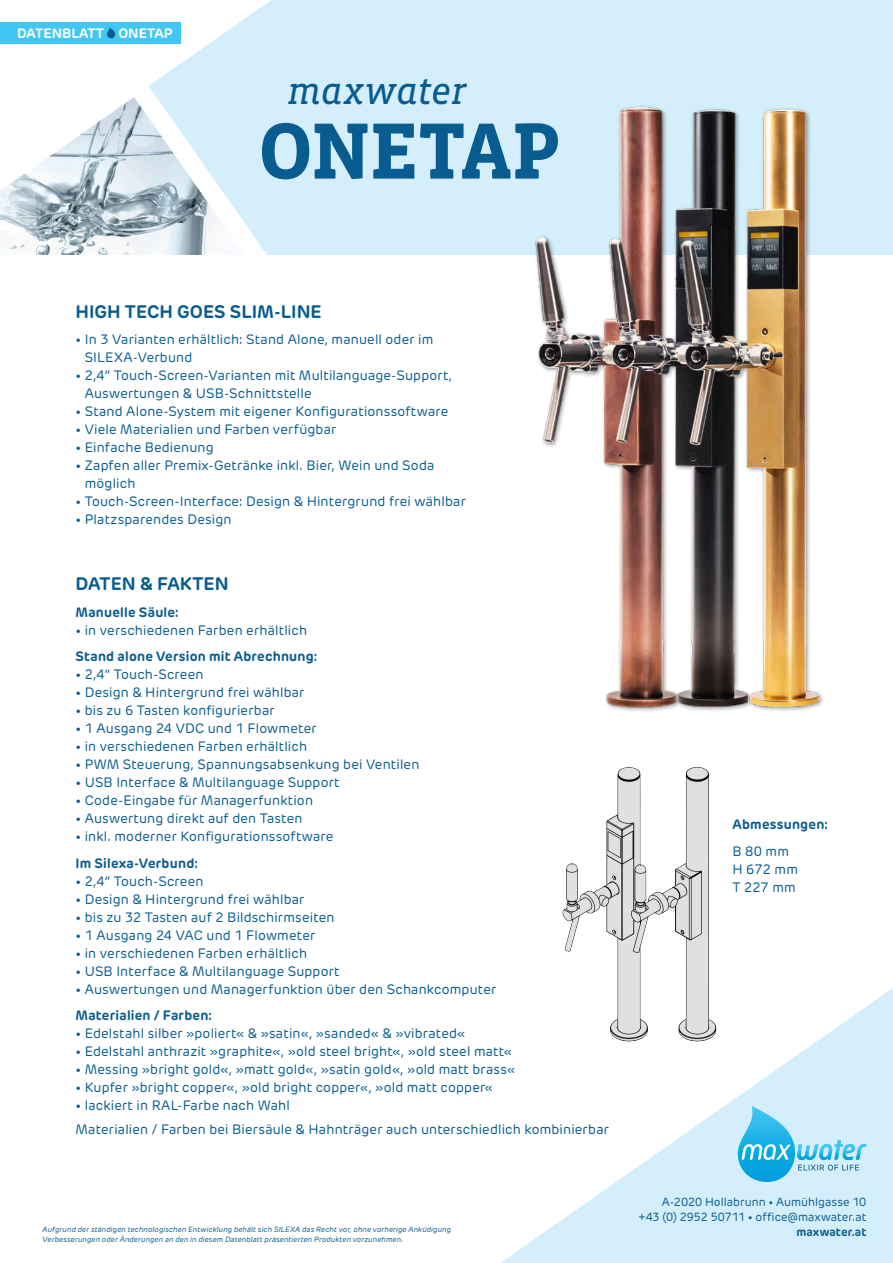
<style>
.page{position:relative;width:893px;height:1263px;background:#fff}
.page>*{position:absolute;margin:0;border:0;box-sizing:border-box;transform-origin:0 0}
.t1{font:700 81.45px "Vista Slab OTCE";letter-spacing:-.015em;color:#085c8f}
.t2{font:italic 38.25px "Vista Slab OTCE";letter-spacing:-.01em;color:#085c8f}
.t3{font:700 18px "New Rubrik";color:#085c8f}
.t4{font:13.5px/18px "New Rubrik";letter-spacing:.015em;color:#085c8f}
.t5{font:700 13.5px "New Rubrik";letter-spacing:.015em;color:#085c8f}
.t6{font:700 13.5px "New Rubrik";color:#fff}
.t7{font:11.7px/15px "New Rubrik";letter-spacing:.005em;color:#085c8f;text-align:right}
.t8{font:700 11.7px "New Rubrik";letter-spacing:.005em;color:#085c8f}
.t9{font:italic 7.5px/9.3px "New Rubrik";letter-spacing:.01em;color:#085c8f}
</style>
<div class="page">
<img style="left:0;top:97px;width:149px;height:158px">
<svg style="left:149px;top:0;width:744px;height:255px;background:#d5eef9"></svg>
<svg style="left:501px;top:988px;width:392px;height:275px;fill:#d4effb"></svg>
<svg style="left:738px;top:1106px;width:128px;height:76px;background:#93d8f2"></svg>
<div style="left:0;top:23px;width:180px;height:21px;background:#40c7f4"></div>
<svg style="left:107px;top:28px;width:8px;height:10px"></svg>
<img style="left:517px;top:80px;width:314px;height:631px">
<img style="left:501px;top:687px;width:262px;height:393px">
<p class="t6" style="left:17px;top:25px;width:157px">DATENBLATT ONETAP</p>
<h2 class="t2" style="left:287px;top:69px;width:181px">maxwater</h2>
<h1 class="t1" style="left:258px;top:105px;width:304px">ONETAP</h1>
<h3 class="t3" style="left:75px;top:300px;width:248px">HIGH TECH GOES SLIM-LINE</h3>
<p class="t4" style="left:85px;top:330px;width:350px;text-indent:-9px">• In 3 Varianten erhältlich: Stand Alone, manuell oder im<br>SILEXA-Verbund</p>
<p class="t4" style="left:85px;top:366px;width:369px;text-indent:-9px">• 2,4“ Touch-Screen-Varianten mit Multilanguage-Support,<br>Auswertungen &amp; USB-Schnittstelle</p>
<p class="t4" style="left:75px;top:402px;width:374px">• Stand Alone-System mit eigener Konfigurationssoftware</p>
<p class="t4" style="left:75px;top:420px;width:262px">• Viele Materialien und Farben verfügbar</p>
<p class="t4" style="left:75px;top:438px;width:140px">• Einfache Bedienung</p>
<p class="t4" style="left:85px;top:456px;width:351px;text-indent:-9px">• Zapfen aller Premix-Getränke inkl. Bier, Wein und Soda möglich</p>
<p class="t4" style="left:75px;top:492px;width:392px">• Touch-Screen-Interface: Design &amp; Hintergrund frei wählbar</p>
<p class="t4" style="left:75px;top:510px;width:158px">• Platzsparendes Design</p>
<h3 class="t3" style="left:75px;top:573px;width:155px">DATEN &amp; FAKTEN</h3>
<p class="t5" style="left:75px;top:603px;width:105px">Manuelle Säule:</p>
<p class="t4" style="left:75px;top:621px;width:233px">• in verschiedenen Farben erhältlich</p>
<p class="t5" style="left:75px;top:648px;width:243px">Stand alone Version mit Abrechnung:</p>
<p class="t4" style="left:75px;top:665px;width:130px">• 2,4“ Touch-Screen</p>
<p class="t4" style="left:75px;top:683px;width:231px">• Design &amp; Hintergrund frei wählbar</p>
<p class="t4" style="left:75px;top:701px;width:201px">• bis zu 6 Tasten konfigurierbar</p>
<p class="t4" style="left:75px;top:719px;width:243px">• 1 Ausgang 24 VDC und 1 Flowmeter</p>
<p class="t4" style="left:75px;top:737px;width:233px">• in verschiedenen Farben erhältlich</p>
<p class="t4" style="left:75px;top:755px;width:345px">• PWM Steuerung, Spannungsabsenkung bei Ventilen</p>
<p class="t4" style="left:75px;top:773px;width:266px">• USB Interface &amp; Multilanguage Support</p>
<p class="t4" style="left:75px;top:791px;width:239px">• Code-Eingabe für Managerfunktion</p>
<p class="t4" style="left:75px;top:809px;width:229px">• Auswertung direkt auf den Tasten</p>
<p class="t4" style="left:75px;top:827px;width:260px">• inkl. moderner Konfigurationssoftware</p>
<p class="t5" style="left:75px;top:854px;width:124px">Im Silexa-Verbund:</p>
<p class="t4" style="left:75px;top:872px;width:130px">• 2,4“ Touch-Screen</p>
<p class="t4" style="left:75px;top:890px;width:231px">• Design &amp; Hintergrund frei wählbar</p>
<p class="t4" style="left:75px;top:908px;width:261px">• bis zu 32 Tasten auf 2 Bildschirmseiten</p>
<p class="t4" style="left:75px;top:926px;width:241px">• 1 Ausgang 24 VAC und 1 Flowmeter</p>
<p class="t4" style="left:75px;top:944px;width:233px">• in verschiedenen Farben erhältlich</p>
<p class="t4" style="left:75px;top:962px;width:266px">• USB Interface &amp; Multilanguage Support</p>
<p class="t4" style="left:75px;top:980px;width:422px">• Auswertungen und Managerfunktion über den Schankcomputer</p>
<p class="t5" style="left:75px;top:1007px;width:138px">Materialien / Farben:</p>
<p class="t4" style="left:75px;top:1024px;width:391px">• Edelstahl silber »poliert« &amp; »satin«, »sanded« &amp; »vibrated«</p>
<p class="t4" style="left:75px;top:1042px;width:438px">• Edelstahl anthrazit »graphite«, »old steel bright«, »old steel matt«</p>
<p class="t4" style="left:75px;top:1060px;width:441px">• Messing »bright gold«, »matt gold«, »satin gold«, »old matt brass«</p>
<p class="t4" style="left:75px;top:1078px;width:419px">• Kupfer »bright copper«, »old bright copper«, »old matt copper«</p>
<p class="t4" style="left:75px;top:1093px;width:535px;line-height:24px">• lackiert in RAL-Farbe nach Wahl<br>Materialien / Farben bei Biersäule &amp; Hahnträger auch unterschiedlich kombinierbar</p>
<p class="t9" style="left:43px;top:1225px;width:410px">Aufgrund der ständigen technologischen Entwicklung behält sich SILEXA das Recht vor, ohne vorherige Anküdigung<br>Verbesserungen oder Änderungen an den in diesem Datenblatt präsentierten Produkten vorzunehmen.</p>
<p class="t5" style="left:732px;top:816px;width:97px">Abmessungen:</p>
<p class="t4" style="left:732px;top:842px;width:67px">B 80 mm<br>H 672 mm<br>T 227 mm</p>
<p class="t7" style="left:638px;top:1194px;width:229px">A-2020 Hollabrunn • Aumühlgasse 10 +43 (0) 2952 50711 • office@maxwater.at</p>
<p class="t8" style="left:796px;top:1225px;width:71px">maxwater.at</p>
</div>
